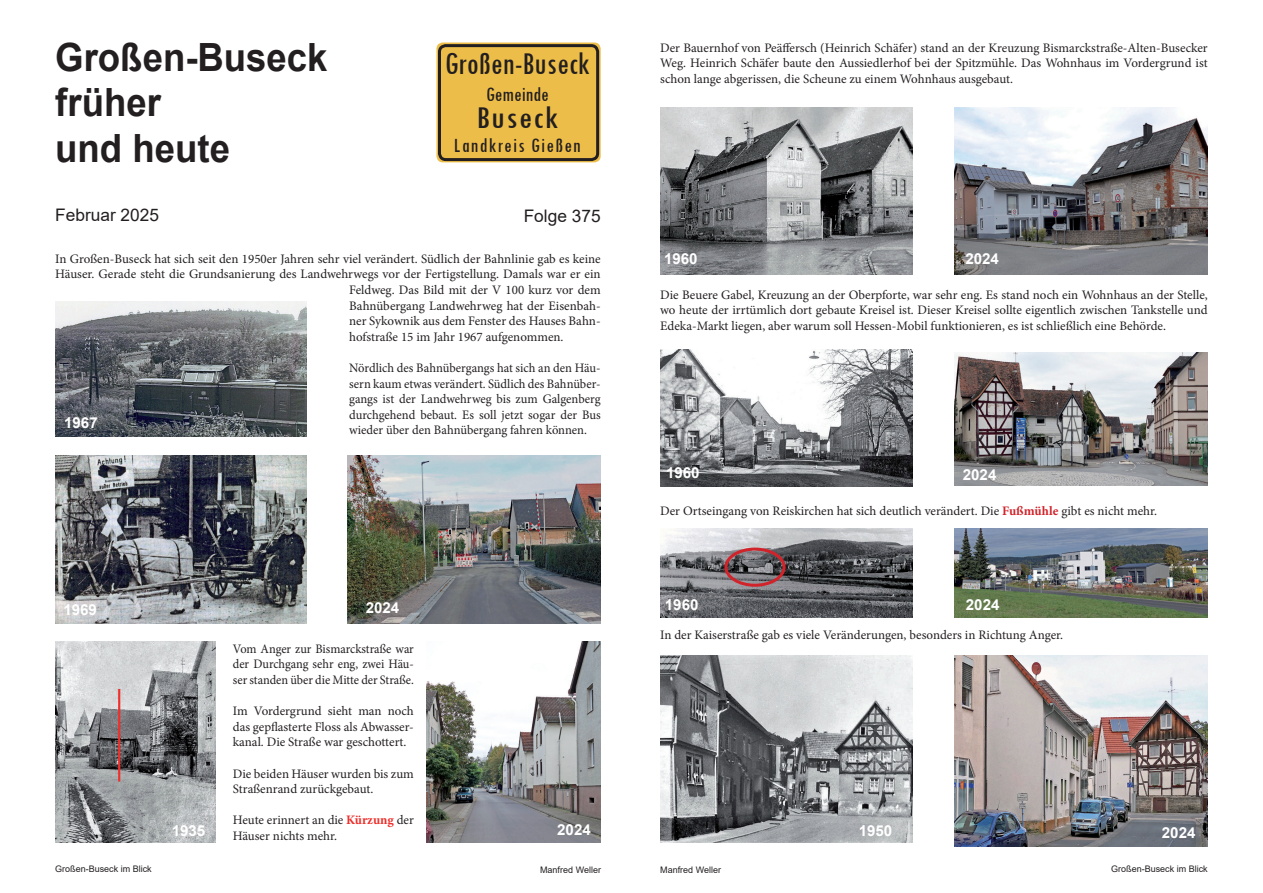
<style>
.page{position:relative;width:1263px;height:893px;background:#fff}
.page>*{position:absolute;margin:0;border:0;box-sizing:border-box;transform-origin:0 0}
.t1{font:700 38.85px/45.5px "Arial";color:#231f20;scale:.94 1}
.t2{font:condensed 33px "Tw Cen";color:#231f20}
.t3{font:condensed 33px "Tw Cen";color:#231f20;scale:1.13 1}
.t4{font:condensed 21px "Tw Cen";letter-spacing:.06em;color:#231f20}
.t5{font:condensed 21px "Tw Cen";color:#231f20}
.t6{font:17.25px "Arial";color:#231f20}
.t7{font:700 15.15px "Arial";color:#fff}
.t8{font:12.9px/15.6px "Minion Pro";color:#231f20;text-align:justify}
.t9{font:12.9px/15.6px "Minion Pro";color:#231f20;text-align:justify;scale:.95 1}
.t10{font:9px "Arial";color:#231f20}
.s1{font-weight:700;color:#ee2f2a}
.s2{font-weight:700;color:#d1232a}
</style>
<div class="page">
<div style="left:436px;top:43px;width:165px;height:119px;background:#edbd49;border-radius:6px"></div>
<div style="left:438px;top:44px;width:161px;height:117px;border:3px solid #231f20;border-radius:6px"></div>
<img style="left:347px;top:455px;width:253px;height:168px">
<img style="left:56px;top:642px;width:160px;height:200px">
<img style="left:426px;top:642px;width:174px;height:200px">
<img style="left:660px;top:108px;width:253px;height:166px">
<img style="left:954px;top:108px;width:253px;height:166px">
<img style="left:660px;top:349px;width:253px;height:138px">
<img style="left:954px;top:352px;width:253px;height:134px">
<img style="left:56px;top:301px;width:251px;height:135px">
<img style="left:660px;top:528px;width:253px;height:90px">
<img style="left:954px;top:529px;width:253px;height:88px">
<img style="left:660px;top:656px;width:253px;height:186px">
<img style="left:954px;top:656px;width:253px;height:191px">
<hr style="left:118px;top:689px;width:2px;height:92px;background:#ee2f2a">
<img style="left:55px;top:455px;width:252px;height:168px">
<div style="left:724px;top:548px;width:61px;height:39px;border:3px solid #d1232a;border-radius:50%"></div>
<h1 class="t1" style="left:55px;top:35px;width:291px">Großen-Buseck früher<br>und heute</h1>
<h2 class="t2" style="left:445px;top:44px;width:147px">Großen-Buseck</h2>
<h3 class="t5" style="left:486px;top:82px;width:64px">Gemeinde</h3>
<h2 class="t3" style="left:476px;top:98px;width:74px">Buseck</h2>
<h3 class="t4" style="left:454px;top:133px;width:128px">Landkreis Gießen</h3>
<h3 class="t6" style="left:55px;top:203px;width:105px">Februar 2025</h3>
<h3 class="t6" style="left:524px;top:204px;width:78px">Folge 375</h3>
<p class="t8" style="left:55px;top:251px;width:547px">In Großen-Buseck hat sich seit den 1950er Jahren sehr viel verändert. Südlich der Bahnlinie gab es keine</p>
<p class="t8" style="left:55px;top:267px;width:547px">Häuser. Gerade steht die Grundsanierung des Landwehrwegs vor der Fertigstellung. Damals war er ein</p>
<p class="t8" style="left:349px;top:282px;width:253px">Feldweg. Das Bild mit der V 100 kurz vor dem</p>
<p class="t8" style="left:349px;top:298px;width:253px">Bahnübergang Landwehrweg hat der Eisenbah-</p>
<p class="t8" style="left:349px;top:313px;width:253px">ner Sykownik aus dem Fenster des Hauses Bahn-</p>
<p class="t8" style="left:349px;top:329px;width:216px">hofstraße 15 im Jahr 1967 aufgenommen.</p>
<p class="t8" style="left:349px;top:360px;width:253px">Nördlich des Bahnübergangs hat sich an den Häu&shy;sern kaum etwas verändert. Südlich des Bahnüber&shy;gangs ist der Landwehrweg bis zum Galgenberg durchgehend bebaut. Es soll jetzt sogar der Bus wieder über den Bahnübergang fahren können.</p>
<p class="t7" style="left:64px;top:412px;width:35px">1967</p>
<p class="t7" style="left:63px;top:599px;width:35px">1969</p>
<p class="t7" style="left:366px;top:597px;width:35px">2024</p>
<p class="t9" style="left:233px;top:641px;width:192px">Vom Anger zur Bismarckstraße war der Durchgang sehr eng, zwei Häu&shy;ser standen über die Mitte der Straße.</p>
<p class="t8" style="left:233px;top:703px;width:183px">Im Vordergrund sieht man noch das gepflasterte Floss als Abwasser&shy;kanal. Die Straße war geschottert.</p>
<p class="t8" style="left:233px;top:766px;width:183px">Die beiden Häuser wurden bis zum<br>Straßenrand zurückgebaut.</p>
<p class="t8" style="left:233px;top:812px;width:183px">Heute erinnert an die <span class="s1">Kürzung</span> der<br>Häuser nichts mehr.</p>
<p class="t7" style="left:172px;top:820px;width:35px">1935</p>
<p class="t7" style="left:557px;top:819px;width:35px">2024</p>
<p class="t8" style="left:660px;top:40px;width:549px">Der Bauernhof von Peäffersch (Heinrich Schäfer) stand an der Kreuzung Bismarckstraße-Alten-Busecker Weg. Heinrich Schäfer baute den Aussiedlerhof bei der Spitzmühle. Das Wohnhaus im Vordergrund ist schon lange abgerissen, die Scheune zu einem Wohnhaus ausgebaut.</p>
<p class="t7" style="left:664px;top:248px;width:35px">1960</p>
<p class="t7" style="left:965px;top:248px;width:35px">2024</p>
<p class="t8" style="left:660px;top:287px;width:549px">Die Beuere Gabel, Kreuzung an der Oberpforte, war sehr eng. Es stand noch ein Wohnhaus an der Stelle, wo heute der irrtümlich dort gebaute Kreisel ist. Dieser Kreisel sollte eigentlich zwischen Tankstelle und Edeka-Markt liegen, aber warum soll Hessen-Mobil funktionieren, es ist schließlich eine Behörde.</p>
<p class="t7" style="left:666px;top:462px;width:35px">1960</p>
<p class="t7" style="left:963px;top:464px;width:35px">2024</p>
<p class="t8" style="left:660px;top:503px;width:498px">Der Ortseingang von Reiskirchen hat sich deutlich verändert. Die <span class="s2">Fußmühle</span> gibt es nicht mehr.</p>
<p class="t7" style="left:665px;top:594px;width:35px">1960</p>
<p class="t7" style="left:966px;top:594px;width:35px">2024</p>
<p class="t8" style="left:660px;top:627px;width:404px">In der Kaiserstraße gab es viele Veränderungen, besonders in Richtung Anger.</p>
<p class="t7" style="left:859px;top:820px;width:35px">1950</p>
<p class="t7" style="left:1162px;top:822px;width:35px">2024</p>
<p class="t10" style="left:55px;top:862px;width:98px">Großen-Buseck im Blick</p>
<p class="t10" style="left:540px;top:864px;width:62px">Manfred Weller</p>
<p class="t10" style="left:660px;top:863px;width:62px">Manfred Weller</p>
<p class="t10" style="left:1111px;top:862px;width:98px">Großen-Buseck im Blick</p>
</div>
